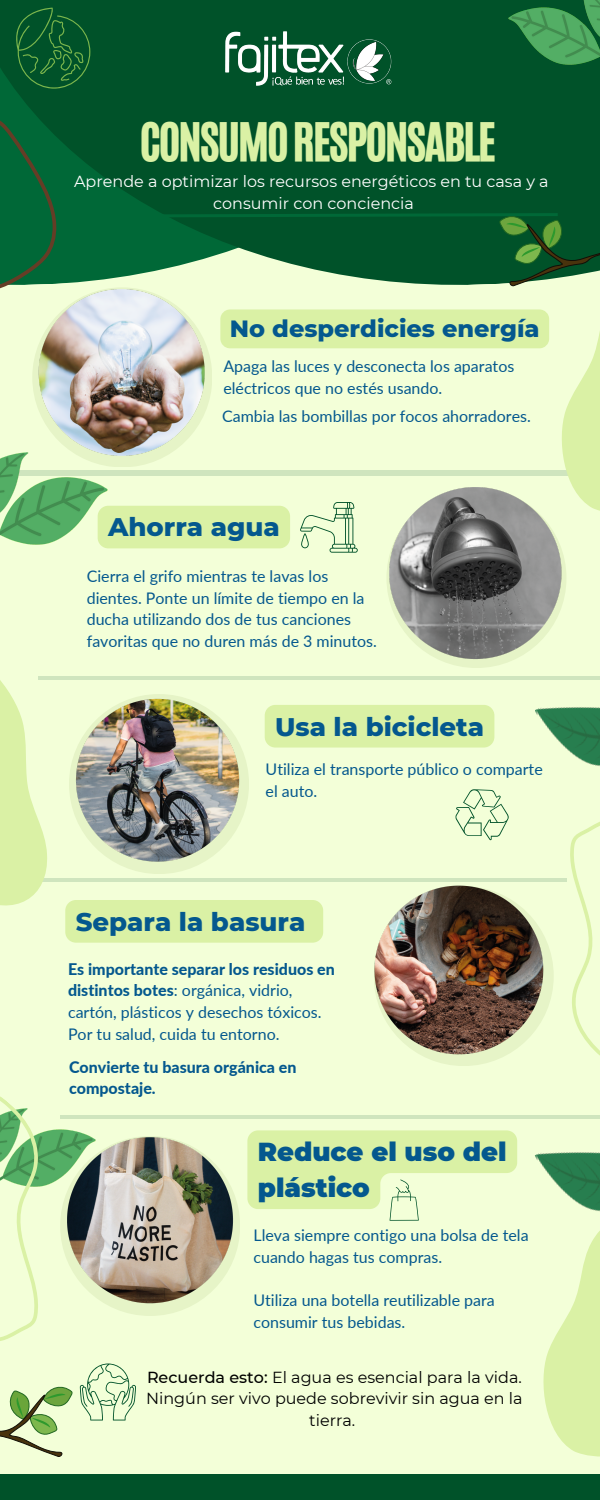
<style>
.page{position:relative;width:600px;height:1500px;background:#f3ffd8}
.page>*{position:absolute;margin:0;border:0;box-sizing:border-box;transform-origin:0 0}
.t1{font:44.6px "CA Generated";letter-spacing:-.04em;color:#daf1a5}
.t2{font:800 26px "Montserrat";color:#04588e}
.t3{font:900 26px/36px "Montserrat";color:#04588e}
.t4{font:800 24px "Montserrat";color:#04588e}
.t5{font:16px/21.8px "Lato";color:#04588e}
.t6{font:16px/21.8px "Montserrat";color:#000;text-align:center}
.t7{font:16px "Montserrat";color:#fff}
.t8{font:800 16px/21.8px "Lato";color:#04588e}
.s1{font-weight:800}
.s2{font-weight:500}
</style>
<div class="page">
<img style="left:0;top:457px;width:84px;height:87px">
<div style="left:0;top:0;width:600px;height:247px;background:#005229"></div>
<img style="left:509px;top:0;width:91px;height:65px">
<svg style="left:15px;top:8px;width:75px;height:81px;background:#0e5d2d"></svg>
<svg style="left:84px;top:212px;width:516px;height:341px"></svg>
<svg style="left:0;top:106px;width:57px;height:183px;background:#066435"></svg>
<img style="left:192px;top:0;width:228px;height:125px">
<img style="left:4px;top:247px;width:236px;height:252px">
<div style="left:98px;top:506px;width:192px;height:42px;background:#daf1a5;border-radius:11px"></div>
<hr style="left:38px;top:676px;width:562px;height:4px;background:#cfe5be">
<hr style="left:60px;top:1115px;width:540px;height:3px;background:#005229">
<hr style="left:0;top:879px;width:566px;height:3px;background:#005229">
<div style="left:0;top:1474px;width:600px;height:26px;background:#005229"></div>
<img style="left:535px;top:1152px;width:65px;height:38px">
<img style="left:535px;top:707px;width:65px;height:59px">
<svg style="left:0;top:1392px;width:73px;height:65px"></svg>
<svg style="left:456px;top:789px;width:19px;height:47px"></svg>
<svg style="left:80px;top:1385px;width:56px;height:36px"></svg>
<svg style="left:0;top:680px;width:44px;height:226px;fill:#daf1a5"></svg>
<svg style="left:543px;top:1190px;width:57px;height:267px;fill:#daf1a5"></svg>
<svg style="left:475px;top:789px;width:125px;height:267px"></svg>
<svg style="left:0;top:1096px;width:134px;height:296px"></svg>
<img style="left:358px;top:440px;width:229px;height:228px">
<img style="left:44px;top:694px;width:231px;height:188px">
<img style="left:334px;top:843px;width:240px;height:223px">
<img style="left:32px;top:1102px;width:236px;height:252px">
<svg style="left:247px;top:1130px;width:270px;height:91px"></svg>
<div style="left:65px;top:900px;width:258px;height:43px;background:#daf1a5;border-radius:11px"></div>
<div style="left:265px;top:705px;width:229px;height:43px;background:#daf1a5;border-radius:11px"></div>
<div style="left:220px;top:309px;width:329px;height:39px;background:#daf1a5;border-radius:10px"></div>
<p class="t1" style="left:140px;top:110px;width:358px">CONSUMORESPONSABLE</p>
<p class="t7" style="left:74px;top:171px;width:476px">Aprende a optimizar los recursos energéticos en tu casa y a</p>
<p class="t7" style="left:213px;top:193px;width:202px">consumir con conciencia</p>
<p class="t4" style="left:230px;top:314px;width:311px">No desperdicies energía</p>
<p class="t5" style="left:223px;top:355px;width:293px">Apaga las luces y desconecta los aparatos eléctricos que no estés usando.</p>
<p class="t5" style="left:222px;top:405px;width:310px">Cambia las bombillas por focos ahorradores.</p>
<p class="t2" style="left:108px;top:511px;width:173px">Ahorra agua</p>
<p class="t5" style="left:87px;top:565px;width:279px">Cierra el grifo mientras te lavas los dientes. Ponte un límite de tiempo en la</p>
<p class="t5" style="left:87px;top:608px;width:292px">ducha utilizando dos de tus canciones favoritas que no duren más de 3 minutos.</p>
<p class="t2" style="left:275px;top:710px;width:211px">Usa la bicicleta</p>
<p class="t5" style="left:266px;top:758px;width:279px">Utiliza el transporte público o comparte el auto.</p>
<p class="t2" style="left:76px;top:906px;width:231px">Separa la basura</p>
<p class="t5" style="left:68px;top:958px;width:268px"><span class="s1">Es importante separar los residuos en distintos botes</span>: orgánica, vidrio, cartón, plásticos y desechos tóxicos.<br>Por tu salud, cuida tu entorno.</p>
<p class="t8" style="left:69px;top:1056px;width:229px">Convierte tu basura orgánica en compostaje.</p>
<p class="t3" style="left:258px;top:1134px;width:250px">Reduce el uso del plástico</p>
<p class="t5" style="left:253px;top:1224px;width:277px">Lleva siempre contigo una bolsa de tela</p>
<p class="t5" style="left:253px;top:1246px;width:190px">cuando hagas tus compras.</p>
<p class="t5" style="left:253px;top:1289px;width:243px">Utiliza una botella reutilizable para consumir tus bebidas.</p>
<p class="t6" style="left:146px;top:1366px;width:378px"><span class="s2">Recuerda esto:</span> El agua es esencial para la vida.<br>Ningún ser vivo puede sobrevivir sin agua en la tierra.</p>
</div>
